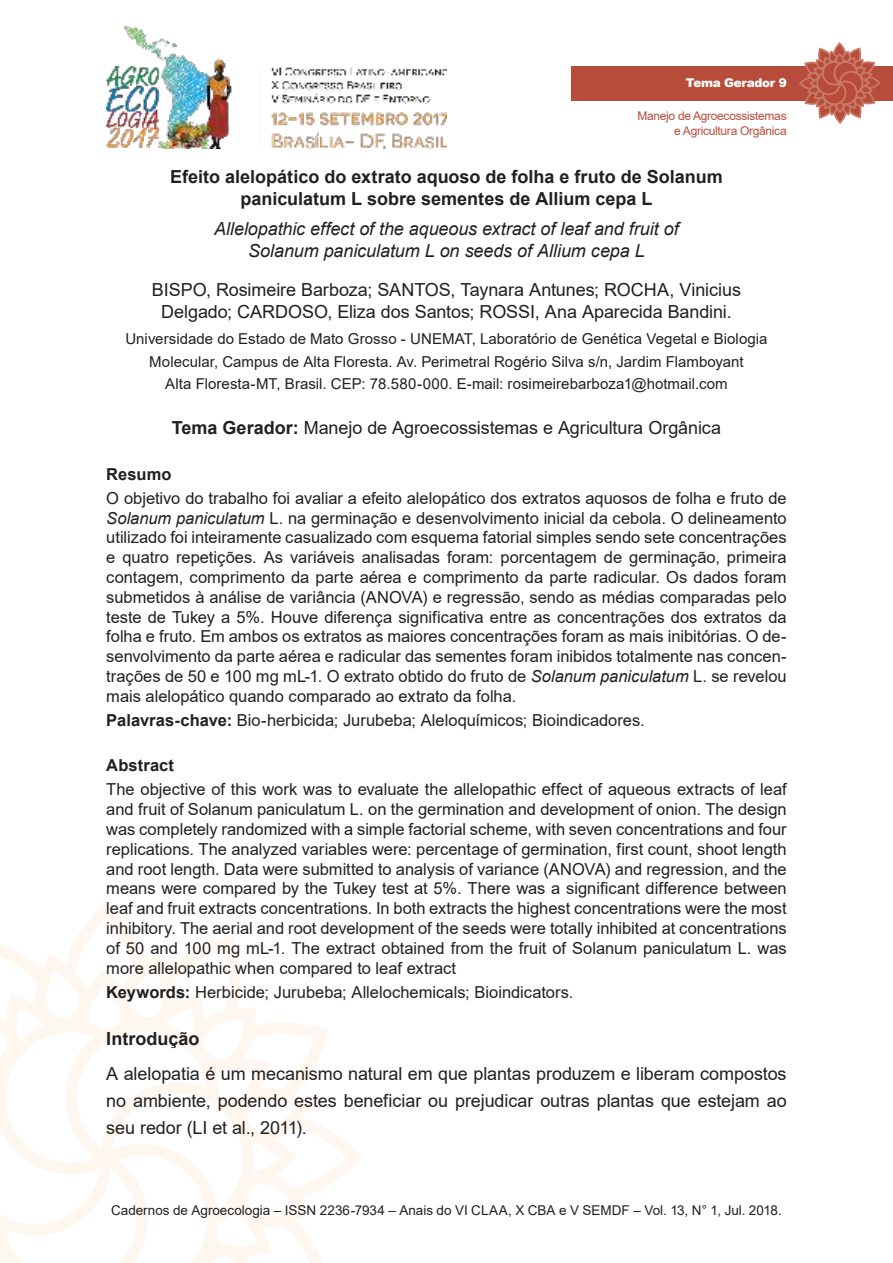
<style>
.page{position:relative;width:893px;height:1263px;background:#fff}
.page>*{position:absolute;margin:0;border:0;box-sizing:border-box;transform-origin:0 0}
.t1{font:18px/27px "Arial";letter-spacing:-.005em;color:#221f1f;text-align:center}
.t2{font:700 18px/21.6px "Arial";color:#221f1f;text-align:center}
.t3{font:italic 18px/21.6px "Arial";letter-spacing:-.005em;color:#221f1f;text-align:center}
.t4{font:16.5px/19.8px "Arial";color:#221f1f;text-align:justify}
.t5{font:700 16.5px "Arial";letter-spacing:.005em;color:#221f1f}
.t6{font:15px/22.5px "Arial";letter-spacing:.005em;color:#221f1f;text-align:center}
.t7{font:13.5px "Arial";color:#221f1f}
.t8{font:12px/14.4px "Arial";letter-spacing:-.025em;color:#b84c3b;text-align:right}
.t9{font:900 12px "Arial";letter-spacing:-.025em;color:#fff}
.s1{font-weight:700}
.s2{font-style:italic}
</style>
<div class="page">
<img style="left:106px;top:25px;width:340px;height:124px">
<svg style="left:0;top:910px;width:363px;height:353px"></svg>
<div style="left:571px;top:66px;width:322px;height:34px;background:#b84c3b"></div>
<svg style="left:798px;top:43px;width:83px;height:81px"></svg>
<p class="t9" style="left:686px;top:76px;width:102px">Tema Gerador 9</p>
<p class="t8" style="left:637px;top:110px;width:151px">Manejo de Agroecossistemas e Agricultura Orgânica</p>
<p class="t2" style="left:170px;top:168px;width:554px">Efeito alelopático do extrato aquoso de folha e fruto de Solanum paniculatum L sobre sementes de Allium cepa L</p>
<p class="t3" style="left:214px;top:219px;width:466px">Allelopathic effect of the aqueous extract of leaf and fruit of<br>Solanum paniculatum L on seeds of Allium cepa L</p>
<p class="t1" style="left:152px;top:281px;width:591px;line-height:21.6px">BISPO, Rosimeire Barboza; SANTOS, Taynara Antunes; ROCHA, Vinicius<br>Delgado; CARDOSO, Eliza dos Santos; ROSSI, Ana Aparecida Bandini.</p>
<p class="t6" style="left:125px;top:329px;width:644px">Universidade do Estado de Mato Grosso - UNEMAT, Laboratório de Genética Vegetal e Biologia<br>Molecular, Campus de Alta Floresta. Av. Perimetral Rogério Silva s/n, Jardim Flamboyant<br>Alta Floresta-MT, Brasil. CEP: 78.580-000. E-mail: rosimeirebarboza1@hotmail.com</p>
<p class="t1" style="left:172px;top:416px;width:551px"><span class="s1">Tema Gerador:</span> Manejo de Agroecossistemas e Agricultura Orgânica</p>
<p class="t5" style="left:106px;top:468px;width:67px">Resumo</p>
<p class="t4" style="left:106px;top:490px;width:682px">O objetivo do trabalho foi avaliar a efeito alelopático dos extratos aquosos de folha e fruto de <span class="s2">Solanum paniculatum</span> L. na germinação e desenvolvimento inicial da cebola. O delineamento utilizado foi inteiramente casualizado com esquema fatorial simples sendo sete concentrações e quatro repetições. As variáveis analisadas foram: porcentagem de germinação, primeira contagem, comprimento da parte aérea e comprimento da parte radicular. Os dados foram submetidos à análise de variância (ANOVA) e regressão, sendo as médias comparadas pelo teste de Tukey a 5%. Houve diferença significativa entre as concentrações dos extratos da folha e fruto. Em ambos os extratos as maiores concentrações foram as mais inibitórias. O de&shy;senvolvimento da parte aérea e radicular das sementes foram inibidos totalmente nas concen&shy;trações de 50 e 100 mg mL-1. O extrato obtido do fruto de <span class="s2">Solanum paniculatum</span> L. se revelou mais alelopático quando comparado ao extrato da folha.</p>
<p class="t4" style="left:106px;top:712px;width:540px"><span class="s1">Palavras-chave:</span> Bio-herbicida; Jurubeba; Aleloquímicos; Bioindicadores.</p>
<p class="t5" style="left:106px;top:759px;width:69px">Abstract</p>
<p class="t4" style="left:106px;top:781px;width:682px">The objective of this work was to evaluate the allelopathic effect of aqueous extracts of leaf and fruit of Solanum paniculatum L. on the germination and development of onion. The design was completely randomized with a simple factorial scheme, with seven concentrations and four replications. The analyzed variables were: percentage of germination, first count, shoot length and root length. Data were submitted to analysis of variance (ANOVA) and regression, and the means were compared by the Tukey test at 5%. There was a significant difference between leaf and fruit extracts concentrations. In both extracts the highest concentrations were the most inhibitory. The aerial and root development of the seeds were totally inhibited at concentrations of 50 and 100 mg mL-1. The extract obtained from the fruit of Solanum paniculatum L. was more allelopathic when compared to leaf extract</p>
<p class="t4" style="left:106px;top:983px;width:469px"><span class="s1">Keywords:</span> Herbicide; Jurubeba; Allelochemicals; Bioindicators.</p>
<p class="t2" style="left:106px;top:1029px;width:95px">Introdução</p>
<p class="t1" style="left:106px;top:1062px;width:682px;text-align:justify">A alelopatia é um mecanismo natural em que plantas produzem e liberam compostos no ambiente, podendo estes beneficiar ou prejudicar outras plantas que estejam ao seu redor (LI et al., 2011).</p>
<p class="t7" style="left:111px;top:1205px;width:672px">Cadernos de Agroecologia – ISSN 2236-7934 – Anais do VI CLAA, X CBA e V SEMDF – Vol. 13, N° 1, Jul. 2018.</p>
</div>
